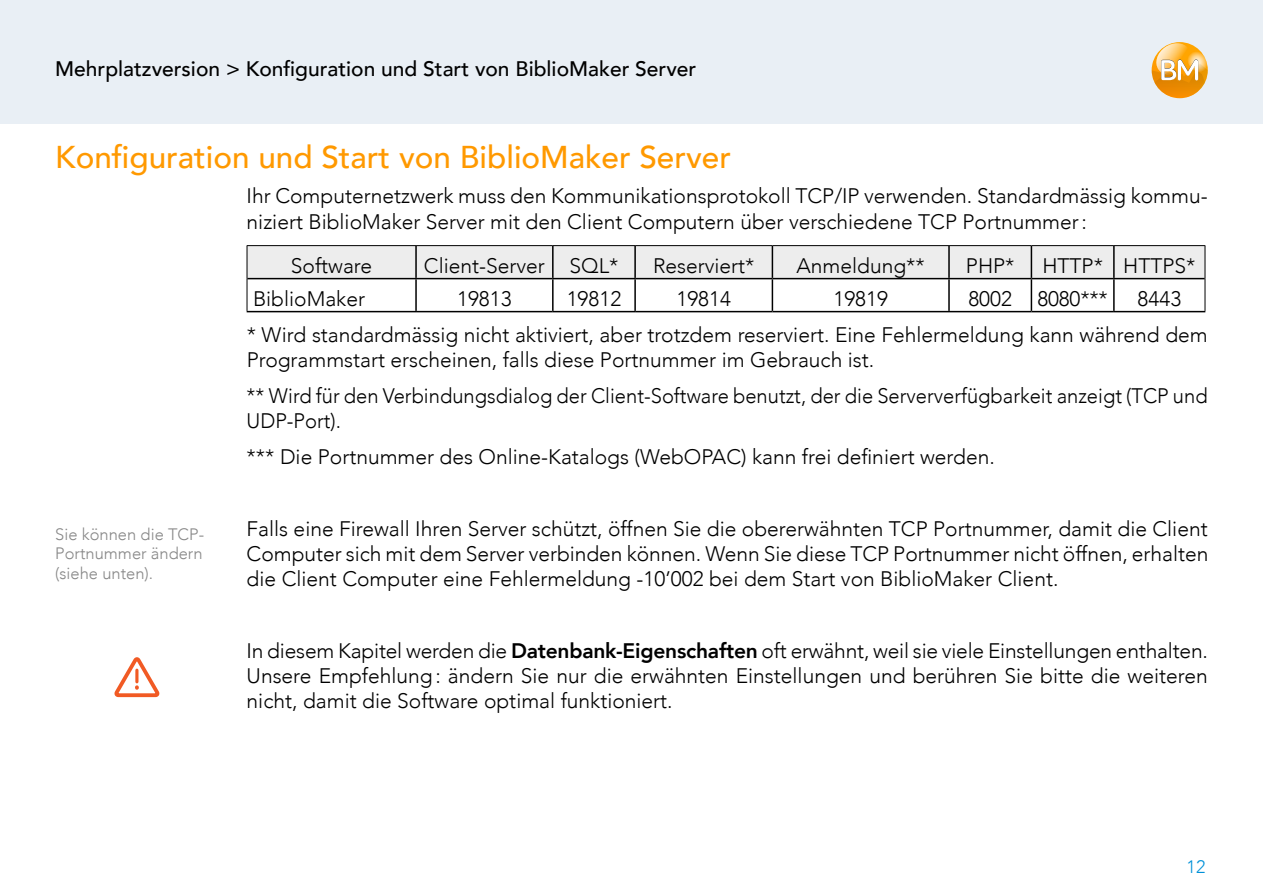
<style>
.page{position:relative;width:1263px;height:893px;background:#fff}
.page>*{position:absolute;margin:0;border:0;box-sizing:border-box;transform-origin:0 0}
.t1{font:500 31.5px "Avenir";color:#f90}
.t2{font:300 21px/25.2px "Avenir";color:#000}
.t3{font:300 21px/35.8px "Avenir";color:#000;scale:.96 1}
.t4{font:500 21px "Avenir";color:#000}
.t5{font:300 18px "Avenir";color:#0091d8}
.t6{font:300 16.5px/19.8px "Avenir";color:#878787;text-align:justify}
.s1{font-weight:800}
</style>
<div class="page">
<div style="left:0;top:0;width:1263px;height:123px;background:#e9eff5"></div>
<svg style="left:1152px;top:43px;width:56px;height:55px"></svg>
<div style="left:248px;top:246px;width:956px;height:32px;background:#ededed"></div>
<hr style="left:415px;top:246px;width:2px;height:32px;background:#000">
<hr style="left:552px;top:246px;width:2px;height:32px;background:#000">
<hr style="left:634px;top:246px;width:2px;height:32px;background:#000">
<hr style="left:772px;top:246px;width:1px;height:32px;background:#000">
<hr style="left:948px;top:246px;width:2px;height:32px;background:#000">
<hr style="left:1031px;top:246px;width:1px;height:32px;background:#000">
<hr style="left:1113px;top:246px;width:2px;height:32px;background:#000">
<hr style="left:247px;top:278px;width:169px;height:1px;background:#000">
<hr style="left:416px;top:278px;width:137px;height:1px;background:#000">
<hr style="left:415px;top:279px;width:2px;height:32px;background:#000">
<hr style="left:553px;top:278px;width:82px;height:1px;background:#000">
<hr style="left:552px;top:279px;width:2px;height:32px;background:#000">
<hr style="left:635px;top:278px;width:137px;height:1px;background:#000">
<hr style="left:634px;top:279px;width:2px;height:32px;background:#000">
<hr style="left:772px;top:278px;width:177px;height:1px;background:#000">
<hr style="left:772px;top:279px;width:1px;height:32px;background:#000">
<hr style="left:949px;top:278px;width:82px;height:1px;background:#000">
<hr style="left:948px;top:279px;width:2px;height:32px;background:#000">
<hr style="left:1031px;top:278px;width:83px;height:1px;background:#000">
<hr style="left:1031px;top:279px;width:1px;height:32px;background:#000">
<hr style="left:1114px;top:278px;width:90px;height:1px;background:#000">
<hr style="left:1113px;top:279px;width:2px;height:32px;background:#000">
<hr style="left:247px;top:311px;width:169px;height:1px;background:#000">
<hr style="left:416px;top:311px;width:137px;height:1px;background:#000">
<hr style="left:553px;top:311px;width:82px;height:1px;background:#000">
<hr style="left:635px;top:311px;width:137px;height:1px;background:#000">
<hr style="left:772px;top:311px;width:177px;height:1px;background:#000">
<hr style="left:949px;top:311px;width:82px;height:1px;background:#000">
<hr style="left:1031px;top:311px;width:83px;height:1px;background:#000">
<hr style="left:1114px;top:311px;width:91px;height:1px;background:#000">
<hr style="left:247px;top:245px;width:169px;height:1px;background:#000">
<hr style="left:247px;top:246px;width:1px;height:33px;background:#000">
<hr style="left:416px;top:245px;width:137px;height:1px;background:#000">
<hr style="left:553px;top:245px;width:82px;height:1px;background:#000">
<hr style="left:635px;top:245px;width:137px;height:1px;background:#000">
<hr style="left:772px;top:245px;width:177px;height:1px;background:#000">
<hr style="left:949px;top:245px;width:82px;height:1px;background:#000">
<hr style="left:1031px;top:245px;width:83px;height:1px;background:#000">
<hr style="left:1114px;top:245px;width:91px;height:1px;background:#000">
<hr style="left:1204px;top:246px;width:1px;height:33px;background:#000">
<hr style="left:247px;top:279px;width:1px;height:32px;background:#000">
<hr style="left:1204px;top:279px;width:1px;height:32px;background:#000">
<svg style="left:115px;top:657px;width:45px;height:41px"></svg>
<p class="t4" style="left:55px;top:51px;width:643px">Mehrplatzversion &gt; Konfiguration und Start von BiblioMaker Server</p>
<h1 class="t1" style="left:55px;top:129px;width:677px">Konfiguration und Start von BiblioMaker Server</h1>
<p class="t2" style="left:247px;top:184px;width:962px">Ihr Computernetzwerk muss den Kommunikationsprotokoll TCP/IP verwenden. Standardmässig kommu&shy;niziert BiblioMaker Server mit den Client Computern über verschiedene TCP Portnummer:</p>
<p class="t2" style="left:291px;top:253px;width:83px">Software</p>
<p class="t2" style="left:424px;top:253px;width:196px">Client-Server SQL*</p>
<p class="t2" style="left:653px;top:253px;width:103px">Reserviert*</p>
<p class="t2" style="left:796px;top:253px;width:130px">Anmeldung**</p>
<p class="t2" style="left:966px;top:253px;width:50px">PHP*</p>
<p class="t2" style="left:1042px;top:253px;width:155px">HTTP* HTTPS*</p>
<p class="t2" style="left:253px;top:286px;width:114px">BiblioMaker</p>
<p class="t2" style="left:457px;top:286px;width:56px">19813</p>
<p class="t2" style="left:567px;top:286px;width:56px">19812</p>
<p class="t2" style="left:676px;top:286px;width:56px">19814</p>
<p class="t2" style="left:833px;top:286px;width:56px">19819</p>
<p class="t2" style="left:968px;top:286px;width:141px">8002 8080***</p>
<p class="t2" style="left:247px;top:280px;width:962px;line-height:36.6px;text-indent:891px">8443<br>* Wird standardmässig nicht aktiviert, aber trotzdem reserviert. Eine Fehlermeldung kann während dem</p>
<p class="t2" style="left:247px;top:342px;width:962px;line-height:35.8px">Programmstart erscheinen, falls diese Portnummer im Gebrauch ist.<br>** Wird für den Verbindungsdialog der Client-Software benutzt, der die Serververfügbarkeit anzeigt (TCP und</p>
<p class="t3" style="left:247px;top:403px;width:781px">UDP-Port).<br>*** Die Portnummer des Online-Katalogs (WebOPAC) kann frei definiert werden.</p>
<p class="t6" style="left:55px;top:524px;width:150px">Sie können die TCP-Portnummer ändern (siehe unten).</p>
<p class="t2" style="left:247px;top:516px;width:963px;text-align:justify">Falls eine Firewall Ihren Server schützt, öffnen Sie die obererwähnten TCP Portnummer, damit die Client Computer sich mit dem Server verbinden können. Wenn Sie diese TCP Portnummer nicht öffnen, erhalten die Client Computer eine Fehlermeldung -10’002 bei dem Start von BiblioMaker Client.</p>
<p class="t2" style="left:247px;top:638px;width:963px;text-align:justify">In diesem Kapitel werden die <span class="s1">Datenbank-Eigenschaften</span> oft erwähnt, weil sie viele Einstellungen enthalten.<br>Unsere Empfehlung: ändern Sie nur die erwähnten Einstellungen und berühren Sie bitte die weiteren nicht, damit die Software optimal funktioniert.</p>
<p class="t5" style="left:1186px;top:856px;width:21px">12</p>
</div>
